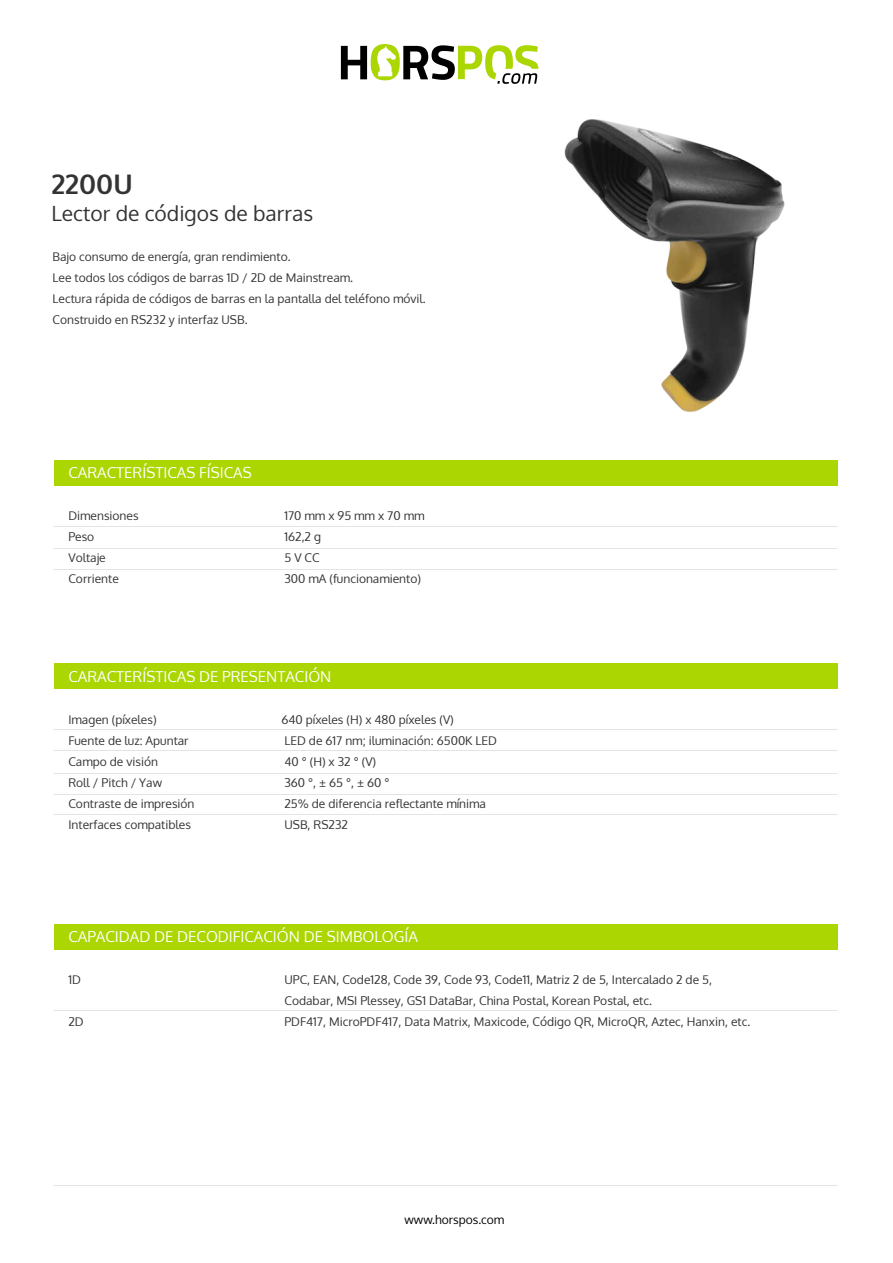
<style>
.page{position:relative;width:893px;height:1263px;background:#fff}
.page>*{position:absolute;margin:0;border:0;box-sizing:border-box;transform-origin:0 0}
.t1{font:700 27px "Oxygen";color:#333}
.t2{font:21px "Oxygen";color:#333}
.t3{font:15px "Oxygen";color:#fff}
.t4{font:12px/21px "Oxygen";color:#333}
.t5{font:12px "Oxygen";color:#000}
</style>
<div class="page">
<img style="left:564px;top:119px;width:221px;height:293px">
<div style="left:54px;top:460px;width:784px;height:26px;background:#abd601"></div>
<div style="left:54px;top:662px;width:784px;height:26px;background:#abd601"></div>
<div style="left:54px;top:924px;width:784px;height:26px;background:#abd601"></div>
<svg style="left:341px;top:44px;width:197px;height:40px"></svg>
<h1 class="t1" style="left:51px;top:167px;width:83px">2200U</h1>
<h2 class="t2" style="left:51px;top:199px;width:263px">Lector de códigos de barras</h2>
<p class="t4" style="left:53px;top:246px;width:375px">Bajo consumo de energía, gran rendimiento.<br>Lee todos los códigos de barras 1D / 2D de Mainstream.<br>Lectura rápida de códigos de barras en la pantalla del teléfono móvil.<br>Construido en RS232 y interfaz USB.</p>
<p class="t3" style="left:68px;top:463px;width:185px">CARACTERÍSTICAS FÍSICAS</p>
<p class="t4" style="left:68px;top:505px;width:72px">Dimensiones</p>
<p class="t4" style="left:284px;top:505px;width:142px">170 mm x 95 mm x 70 mm</p>
<p class="t4" style="left:68px;top:526px;width:27px">Peso</p>
<p class="t4" style="left:284px;top:526px;width:38px">162,2 g</p>
<p class="t4" style="left:68px;top:547px;width:39px">Voltaje</p>
<p class="t4" style="left:284px;top:547px;width:37px">5 V CC</p>
<p class="t4" style="left:68px;top:568px;width:52px">Corriente</p>
<p class="t4" style="left:284px;top:568px;width:138px">300 mA (funcionamiento)</p>
<p class="t3" style="left:68px;top:667px;width:264px">CARACTERÍSTICAS DE PRESENTACIÓN</p>
<p class="t4" style="left:68px;top:709px;width:90px">Imagen (píxeles)</p>
<p class="t4" style="left:281px;top:709px;width:174px">640 píxeles (H) x 480 píxeles (V)</p>
<p class="t4" style="left:68px;top:730px;width:122px">Fuente de luz: Apuntar</p>
<p class="t4" style="left:284px;top:730px;width:214px">LED de 617 nm; iluminación: 6500K LED</p>
<p class="t4" style="left:68px;top:751px;width:91px">Campo de visión</p>
<p class="t4" style="left:284px;top:751px;width:93px">40 ° (H) x 32 ° (V)</p>
<p class="t4" style="left:68px;top:772px;width:95px">Roll / Pitch / Yaw</p>
<p class="t4" style="left:284px;top:772px;width:106px">360 °, ± 65 °, ± 60 °</p>
<p class="t4" style="left:68px;top:793px;width:128px">Contraste de impresión</p>
<p class="t4" style="left:284px;top:793px;width:203px">25% de diferencia reflectante mínima</p>
<p class="t4" style="left:68px;top:814px;width:124px">Interfaces compatibles</p>
<p class="t4" style="left:284px;top:814px;width:65px">USB, RS232</p>
<p class="t3" style="left:68px;top:927px;width:351px">CAPACIDAD DE DECODIFICACIÓN DE SIMBOLOGÍA</p>
<p class="t4" style="left:68px;top:969px;width:14px">1D</p>
<p class="t4" style="left:284px;top:969px;width:429px">UPC, EAN, Code128, Code 39, Code 93, Code11, Matriz 2 de 5, Intercalado 2 de 5,<br>Codabar, MSI Plessey, GS1 DataBar, China Postal, Korean Postal, etc.</p>
<p class="t4" style="left:68px;top:1011px;width:17px">2D</p>
<p class="t4" style="left:284px;top:1011px;width:467px">PDF417, MicroPDF417, Data Matrix, Maxicode, Código QR, MicroQR, Aztec, Hanxin, etc.</p>
<p class="t5" style="left:404px;top:1211px;width:101px">www.horspos.com</p>
</div>
